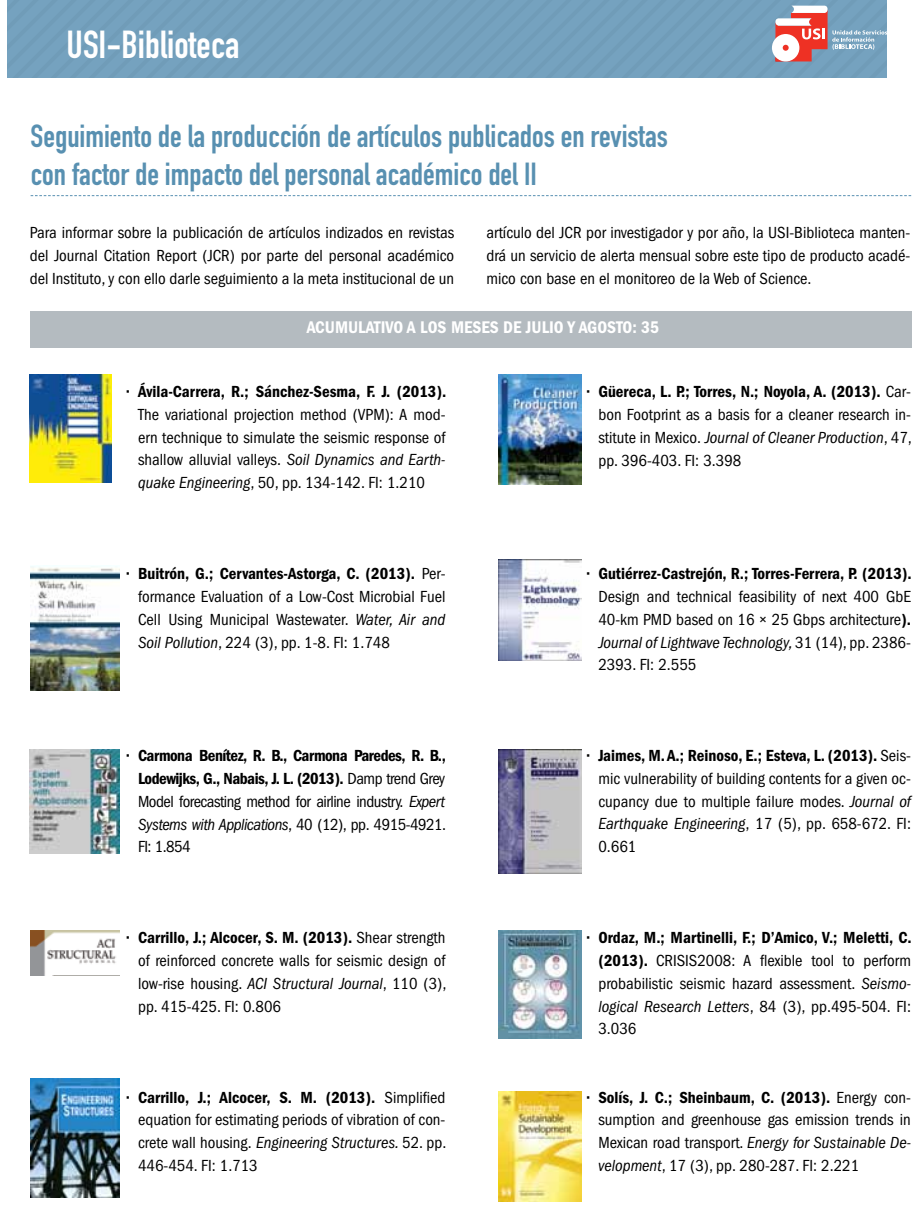
<style>
.page{position:relative;width:924px;height:1211px;background:#fff}
.page>*{position:absolute;margin:0;border:0;box-sizing:border-box;transform-origin:0 0}
.t1{font:38.5px "DIN Engschrift Std";color:#fff}
.t2{font:31.5px/37.8px "DIN Engschrift Std";color:#5890b1}
.t3{font:17.5px "ITC Franklin Gothic Std Dm Cd";color:#fff}
.t4{font:condensed 16.62px/22.8px "ITC Franklin Gothic Std";color:#000;text-align:justify}
.t5{font:16.62px "ITC Franklin Gothic Std Dm Cd";color:#000}
.t6{font:16.62px/22.8px "ITC Franklin Gothic Std Dm Cd";letter-spacing:-.03em;color:#000;text-align:right}
.s1{font-style:italic}
.s2{font-family:"ITC Franklin Gothic Std";font-stretch:condensed}
.s3{font-family:"ITC Franklin Gothic Std Dm Cd";font-stretch:normal}
</style>
<div class="page">
<svg style="left:31px;top:195px;width:880px;height:1px"></svg>
<div style="left:30px;top:311px;width:881px;height:36px;background:#b4bbc0"></div>
<div style="left:7px;top:0;width:880px;height:78px;background:#75a2bf"></div>
<img style="left:29px;top:374px;width:82px;height:109px">
<img style="left:31px;top:566px;width:88px;height:124px">
<img style="left:30px;top:749px;width:89px;height:104px">
<img style="left:31px;top:930px;width:88px;height:46px">
<img style="left:31px;top:1079px;width:88px;height:118px">
<img style="left:498px;top:374px;width:83px;height:111px">
<img style="left:498px;top:560px;width:83px;height:101px">
<img style="left:498px;top:749px;width:83px;height:125px">
<img style="left:498px;top:930px;width:83px;height:109px">
<img style="left:498px;top:1091px;width:83px;height:110px">
<h1 class="t1" style="left:67px;top:22px;width:174px">USI-Biblioteca</h1>
<h2 class="t2" style="left:31px;top:118px;width:638px">Seguimiento de la producción de artículos publicados en revistas con factor de impacto del personal académico del ii</h2>
<p class="t4" style="left:30px;top:221px;width:426px">Para informar sobre la publicación de artículos indizados en revistas del Journal Citation Report (JCR) por parte del personal académico del Instituto, y con ello darle seguimiento a la meta institucional de un</p>
<p class="t4" style="left:486px;top:221px;width:425px">artículo del JCR por investigador y por año, la USI-Biblioteca manten&shy;drá un servicio de alerta mensual sobre este tipo de producto acadé&shy;mico con base en el monitoreo de la Web of Science.</p>
<p class="t3" style="left:306px;top:317px;width:20px">Acumu</p>
<p class="t3" style="left:358px;top:317px;width:16px">lativo</p>
<p class="t3" style="left:407px;top:317px;width:254px">a los meses de julio Y AGOSTO: 35</p>
<p class="t5" style="left:126px;top:382px;width:322px">∙ Ávila-Carrera, R.; Sánchez-Sesma, F. J. (2013).</p>
<p class="t4" style="left:138px;top:403px;width:309px">The variational projection method (VPM): A mod&shy;ern technique to simulate the seismic response of shallow alluvial valleys. <span class="s1">Soil Dynamics and Earth&shy;quake Engineering</span>, 50, pp. 134-142. FI: 1.210</p>
<p class="t5" style="left:126px;top:564px;width:321px">∙ Buitrón, G.; Cervantes-Astorga, C. (2013). <span class="s2">Per-</span></p>
<p class="t4" style="left:138px;top:585px;width:309px">formance Evaluation of a Low-Cost Microbial Fuel Cell Using Municipal Wastewater. <span class="s1">Water, Air and Soil Pollution</span>, 224 (3), pp. 1-8. FI: 1.748</p>
<p class="t6" style="left:126px;top:744px;width:321px">∙ Carmona Benítez, R. B., Carmona Paredes, R. B.,<br>Lodewijks, G., Nabais, J. L. (2013). <span class="s2">Damp trend Grey</span></p>
<p class="t4" style="left:138px;top:790px;width:309px">Model forecasting method for airline industry. <span class="s1">Expert Systems with Applications</span>, 40 (12), pp. 4915-4921.<br>FI: 1.854</p>
<p class="t5" style="left:126px;top:928px;width:321px">∙ Carrillo, J.; Alcocer, S. M. (2013). <span class="s2">Shear strength</span></p>
<p class="t4" style="left:138px;top:949px;width:310px">of reinforced concrete walls for seismic design of low-rise housing. <span class="s1">ACI Structural Journal</span>, 110 (3), pp. 415-425. FI: 0.806</p>
<p class="t5" style="left:126px;top:1088px;width:321px">∙ Carrillo, J.; Alcocer, S. M. (2013). <span class="s2">Simplified</span></p>
<p class="t4" style="left:138px;top:1109px;width:310px">equation for estimating periods of vibration of con&shy;crete wall housing. <span class="s1">Engineering Structures.</span> 52. pp.<br>446-454. FI: 1.713</p>
<p class="t5" style="left:586px;top:382px;width:326px">∙ Güereca, L. P.; Torres, N.; Noyola, A. (2013). <span class="s2">Car-</span></p>
<p class="t4" style="left:598px;top:403px;width:315px">bon Footprint as a basis for a cleaner research in&shy;stitute in Mexico. <span class="s1">Journal of Cleaner Production</span>, 47, pp. 396-403. FI: 3.398</p>
<p class="t5" style="left:586px;top:564px;width:327px">∙ Gutiérrez-Castrejón, R.; Torres-Ferrera, P. (2013).</p>
<p class="t4" style="left:598px;top:585px;width:314px">Design and technical feasibility of next 400 GbE 40-km PMD based on 16 × 25 Gbps architecture<span class="s3">).<br></span><span class="s1">Journal of Lightwave Technology,</span> 31 (14), pp. 2386- 2393. FI: 2.555</p>
<p class="t5" style="left:586px;top:746px;width:326px">∙ Jaimes, M. A.; Reinoso, E.; Esteva, L. (2013). <span class="s2">Seis-</span></p>
<p class="t4" style="left:598px;top:767px;width:314px">mic vulnerability of building contents for a given oc&shy;cupancy due to multiple failure modes. <span class="s1">Journal of Earthquake Engineering</span>, 17 (5), pp. 658-672. FI:<br>0.661</p>
<p class="t5" style="left:586px;top:928px;width:327px">∙ Ordaz, M.; Martinelli, F.; D’Amico, V.; Meletti, C.</p>
<p class="t4" style="left:598px;top:949px;width:314px"><span class="s3">(2013).</span> CRISIS2008: A flexible tool to perform probabilistic seismic hazard assessment. <span class="s1">Seismo&shy;logical Research Letters</span>, 84 (3), pp.495-504. FI:<br>3.036</p>
<p class="t5" style="left:586px;top:1087px;width:326px">∙ Solís, J. C.; Sheinbaum, C. (2013). <span class="s2">Energy con-</span></p>
<p class="t4" style="left:598px;top:1109px;width:314px">sumption and greenhouse gas emission trends in Mexican road transport. <span class="s1">Energy for Sustainable De&shy;velopment</span>, 17 (3), pp. 280-287. FI: 2.221</p>
</div>
